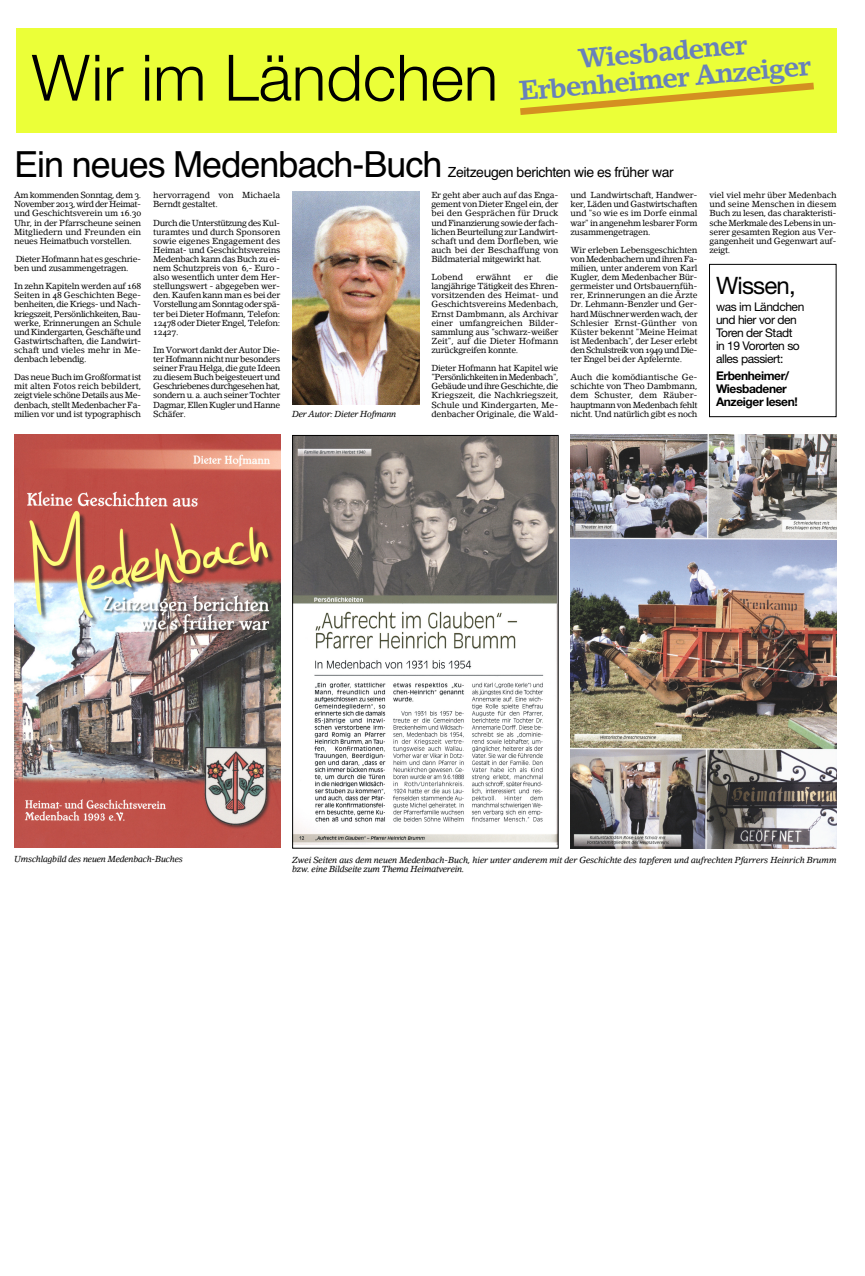
<style>
.page{position:relative;width:865px;height:1276px;background:#fff}
.page>*{position:absolute;margin:0;border:0;box-sizing:border-box;transform-origin:0 0}
.t1{font:300 64px "Helvetica Neue";color:#000}
.t2{font:36px "Helvetica";letter-spacing:-.03em;color:#000}
.t3{font:27px/27px "Lino Letter Bold Os F";color:#6881ba;text-align:center}
.t4{font:24px "Helvetica Neue";letter-spacing:-.035em;color:#000}
.t5{font:14px "Helvetica";letter-spacing:-.03em;color:#000}
.t6{font:12px/13px "Helvetica Neue";letter-spacing:-.035em;color:#000}
.t7{font:700 12px/13px "Helvetica Neue";letter-spacing:-.035em;color:#000}
.t8{font:8.7px/9.1px "Lino Letter Roman Os F";letter-spacing:-.035em;color:#000;text-align:justify}
.t9{font:8.7px/9.1px "Lino Letter Italic Os F";letter-spacing:-.02em;color:#000}
.t10{font:8.7px/9.1px "Lino Letter Roman Os F";letter-spacing:-.005em;color:#000}
</style>
<div class="page">
<div style="left:16px;top:28px;width:820px;height:105px;background:#ebff38"></div>
<svg style="left:520px;top:83px;width:294px;height:32px"></svg>
<img style="left:294px;top:437px;width:262px;height:407px">
<div style="left:292px;top:435px;width:266px;height:413px;border:1px solid #000"></div>
<img style="left:14px;top:435px;width:267px;height:412px">
<img style="left:292px;top:191px;width:128px;height:214px">
<img style="left:570px;top:434px;width:266px;height:414px">
<div style="left:709px;top:264px;width:127px;height:153px;border:1px solid #000"></div>
<h1 class="t1" style="left:32px;top:39px;width:468px">Wir im Ländchen</h1>
<h3 class="t3" style="left:516px;top:53px;width:294px;rotate:-5deg">Wiesbadener<br>Erbenheimer Anzeiger</h3>
<h2 class="t2" style="left:14px;top:144px;width:430px">Ein neues Medenbach-Buch</h2>
<h3 class="t5" style="left:448px;top:164px;width:227px">Zeitzeugen berichten wie es früher war</h3>
<p class="t8" style="left:14px;top:191px;width:128px">Am kommenden Sonntag, dem 3.<br>November 2013, wird der Heimat&shy;und Geschichtsverein um 16.30<br>Uhr, in der Pfarrscheune seinen Mitgliedern und Freunden ein neues Heimatbuch vorstellen.</p>
<p class="t8" style="left:14px;top:255px;width:128px">Dieter Hofmann hat es geschrie&shy;ben und zusammengetragen.</p>
<p class="t8" style="left:14px;top:282px;width:128px">In zehn Kapiteln werden auf 168<br>Seiten in 48 Geschichten Bege&shy;benheiten, die Kriegs- und Nach&shy;kriegszeit, Persönlichkeiten, Bau&shy;werke, Erinnerungen an Schule und Kindergarten, Geschäfte und Gastwirtschaften, die Landwirt&shy;schaft und vieles mehr in Me&shy;denbach lebendig.</p>
<p class="t8" style="left:14px;top:373px;width:128px">Das neue Buch im Großformat ist mit alten Fotos reich bebildert, zeigt viele schöne Details aus Me&shy;denbach, stellt Medenbacher Fa&shy;milien vor und ist typographisch</p>
<p class="t10" style="left:153px;top:191px;width:128px">hervorragend von Michaela<br>Berndt gestaltet.</p>
<p class="t8" style="left:153px;top:219px;width:128px">Durch die Unterstützung des Kul&shy;turamtes und durch Sponsoren sowie eigenes Engagement des Heimat- und Geschichtsvereins Medenbach kann das Buch zu ei&shy;nem Schutzpreis von 6,- Euro - also wesentlich unter dem Her&shy;stellungswert - abgegeben wer&shy;den. Kaufen kann man es bei der Vorstellung am Sonntag oder spä&shy;ter bei Dieter Hofmann, Telefon:<br>12478 oder Dieter Engel, Telefon:<br>12427.</p>
<p class="t8" style="left:153px;top:346px;width:128px">Im Vorwort dankt der Autor Die&shy;ter Hofmann nicht nur besonders seiner Frau Helga, die gute Ideen zu diesem Buch beigesteuert und Geschriebenes durchgesehen hat, sondern u. a. auch seiner Tochter Dagmar, Ellen Kugler und Hanne Schäfer.</p>
<p class="t9" style="left:292px;top:410px;width:106px">Der Autor: Dieter Hofmann</p>
<p class="t8" style="left:431px;top:191px;width:128px">Er geht aber auch auf das Enga&shy;gement von Dieter Engel ein, der bei den Gesprächen für Druck und Finanzierung sowie der fach&shy;lichen Beurteilung zur Landwirt&shy;schaft und dem Dorfleben, wie auch bei der Beschaffung von Bildmaterial mitgewirkt hat.</p>
<p class="t8" style="left:431px;top:273px;width:33px">Lobend</p>
<p class="t10" style="left:476px;top:273px;width:36px">erwähnt</p>
<p class="t8" style="left:524px;top:273px;width:10px">er</p>
<p class="t8" style="left:431px;top:273px;width:129px;text-indent:114px">die langjährige Tätigkeit des Ehren&shy;vorsitzenden des Heimat- und Geschichtsvereins Medenbach, Ernst Dambmann, als Archivar einer umfangreichen Bilder&shy;sammlung aus "schwarz-weißer Zeit", auf die Dieter Hofmann zurückgreifen konnte.</p>
<p class="t8" style="left:431px;top:364px;width:128px">Dieter Hofmann hat Kapitel wie "Persönlichkeiten in Medenbach", Gebäude und ihre Geschichte, die Kriegszeit, die Nachkriegszeit, Schule und Kindergarten, Me&shy;denbacher Originale, die Wald-</p>
<p class="t8" style="left:570px;top:191px;width:128px">und Landwirtschaft, Handwer&shy;ker, Läden und Gastwirtschaften und "so wie es im Dorfe einmal war" in angenehm lesbarer Form zusammengetragen.</p>
<p class="t8" style="left:570px;top:246px;width:128px">Wir erleben Lebensgeschichten von Medenbachern und ihren Fa&shy;milien, unter anderem von Karl Kugler, dem Medenbacher Bür&shy;germeister und Ortsbauernfüh&shy;rer, Erinnerungen an die Ärzte Dr. Lehmann-Benzler und Ger&shy;hard Müschner werden wach, der Schlesier Ernst-Günther von Küster bekennt "Meine Heimat ist Medenbach", der Leser erlebt den Schulstreik von 1949 und Die&shy;ter Engel bei der Apfelernte.</p>
<p class="t8" style="left:570px;top:373px;width:128px">Auch die komödiantische Ge&shy;schichte von Theo Dambmann, dem Schuster, dem Räuber&shy;hauptmann von Medenbach fehlt nicht. Und natürlich gibt es noch</p>
<p class="t8" style="left:709px;top:191px;width:128px">viel viel mehr über Medenbach und seine Menschen in diesem Buch zu lesen, das charakteristi&shy;sche Merkmale des Lebens in un&shy;serer gesamten Region aus Ver&shy;gangenheit und Gegenwart auf&shy;zeigt.</p>
<h3 class="t4" style="left:716px;top:271px;width:81px">Wissen,</h3>
<h3 class="t6" style="left:716px;top:300px;width:90px">was im Ländchen und hier vor den<br>Toren der Stadt in 19 Vororten so alles passiert:</h3>
<h3 class="t7" style="left:716px;top:369px;width:83px">Erbenheimer/<br>Wiesbadener<br>Anzeiger lesen!</h3>
<p class="t9" style="left:14px;top:855px;width:170px">Umschlagbild des neuen Medenbach-Buches</p>
<p class="t9" style="left:292px;top:856px;width:546px">Zwei Seiten aus dem neuen Medenbach-Buch, hier unter anderem mit der Geschichte des tapferen und aufrechten Pfarrers Heinrich Brumm bzw. eine Bildseite zum Thema Heimatverein.</p>
</div>
